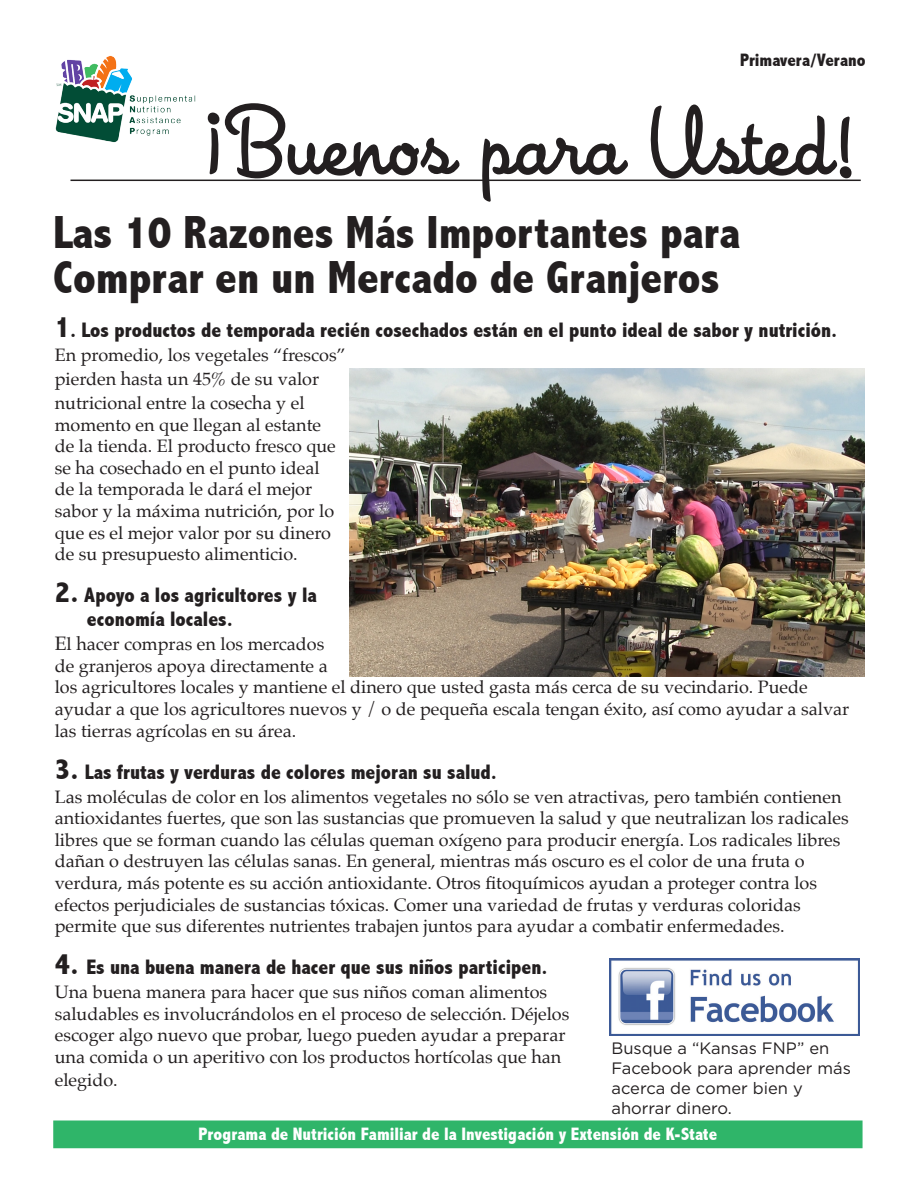
<style>
.page{position:relative;width:918px;height:1188px;background:#fff}
.page>*{position:absolute;margin:0;border:0;box-sizing:border-box;transform-origin:0 0}
.t1{font:90px "Housearama League Night";color:#231f20}
.t2{font:800 condensed 46.5px "Abadi";color:#231f20}
.t3{font:800 condensed 21px "Abadi";color:#231f20}
.t4{font:18px/21.6px "Palatino";color:#231f20}
.t5{font:800 condensed 18px "Abadi";color:#fff}
.t6{font:800 condensed 18px "Abadi";color:#231f20}
.t7{font:16.5px/19.8px "Gotham";color:#231f20}
.s1{font-size:30px}
.s2{font-size:19.5px}
</style>
<div class="page">
<div style="left:54px;top:1121px;width:808px;height:27px;background:#2fb569"></div>
<div style="left:53px;top:1120px;width:810px;height:28px;border:2px solid #2fb569"></div>
<img style="left:610px;top:959px;width:250px;height:77px">
<img style="left:55px;top:55px;width:141px;height:88px">
<hr style="left:70px;top:180px;width:791px;height:1px;background:#231f20">
<img style="left:350px;top:369px;width:514px;height:307px">
<p class="t6" style="left:740px;top:50px;width:127px">Primavera/Verano</p>
<p class="t1" style="left:207px;top:91px;width:651px">¡Buenos para Usted!</p>
<p class="t2" style="left:53px;top:206px;width:689px">Las 10 Razones Más Importantes para</p>
<p class="t2" style="left:53px;top:251px;width:668px">Comprar en un Mercado de Granjeros</p>
<p class="t3" style="left:55px;top:318px;width:784px"><span class="s1">1</span>. Los productos de temporada recién cosechados están en el punto ideal de sabor y nutrición.</p>
<p class="t4" style="left:55px;top:344px;width:292px">En promedio, los vegetales “frescos”</p>
<p class="t4" style="left:55px;top:367px;width:266px;line-height:24px">pierden hasta un 45% de su valor nutricional entre la cosecha y el</p>
<p class="t4" style="left:55px;top:414px;width:283px">momento en que llegan al estante de la tienda. El producto fresco que se ha cosechado en el punto ideal de la temporada le dará el mejor sabor y la máxima nutrición, por lo que es el mejor valor por su dinero de su presupuesto alimenticio.</p>
<p class="t3" style="left:55px;top:583px;width:264px"><span class="s1">2.</span> Apoyo a los agricultores y la</p>
<p class="t3" style="left:87px;top:607px;width:148px">economía locales.</p>
<p class="t4" style="left:55px;top:633px;width:755px"><span class="s2">E</span>l hacer compras en los mercados<br>de granjeros apoya directamente a<br>los agricultores locales y mantiene el dinero que usted gasta más cerca de su vecindario. Puede</p>
<p class="t4" style="left:55px;top:698px;width:796px">ayudar a que los agricultores nuevos y / o de pequeña escala tengan éxito, así como ayudar a salvar las tierras agrícolas en su área.</p>
<p class="t3" style="left:55px;top:759px;width:444px"><span class="s1">3.</span> Las frutas y verduras de colores mejoran su salud.</p>
<p class="t4" style="left:55px;top:786px;width:795px">Las moléculas de color en los alimentos vegetales no sólo se ven atractivas, pero también contienen antioxidantes fuertes, que son las sustancias que promueven la salud y que neutralizan los radicales libres que se forman cuando las células queman oxígeno para producir energía. Los radicales libres dañan o destruyen las células sanas. En general, mientras más oscuro es el color de una fruta o</p>
<p class="t4" style="left:55px;top:872px;width:764px">verdura, más potente es su acción antioxidante. Otros fitoquímicos ayudan a proteger contra los</p>
<p class="t4" style="left:55px;top:894px;width:748px">efectos perjudiciales de sustancias tóxicas. Comer una variedad de frutas y verduras coloridas</p>
<p class="t4" style="left:55px;top:915px;width:731px">permite que sus diferentes nutrientes trabajen juntos para ayudar a combatir enfermedades.</p>
<p class="t3" style="left:55px;top:955px;width:494px"><span class="s1">4.</span> Es una buena manera de hacer que sus niños participen.</p>
<p class="t4" style="left:55px;top:981px;width:494px">Una buena manera para hacer que sus niños coman alimentos</p>
<p class="t4" style="left:55px;top:1003px;width:516px">saludables es involucrándolos en el proceso de selección. Déjelos</p>
<p class="t4" style="left:55px;top:1024px;width:512px">escoger algo nuevo que probar, luego pueden ayudar a preparar una comida o un aperitivo con los productos hortícolas que han</p>
<p class="t4" style="left:55px;top:1069px;width:65px">elegido.</p>
<p class="t7" style="left:612px;top:1038px;width:241px">Busque a “Kansas FNP” en<br>Facebook para aprender más acerca de comer bien y</p>
<p class="t7" style="left:612px;top:1098px;width:122px">ahorrar dinero.</p>
<p class="t5" style="left:199px;top:1124px;width:520px">Programa de Nutrición Familiar de la Investigación y Extensión de K-State</p>
</div>
